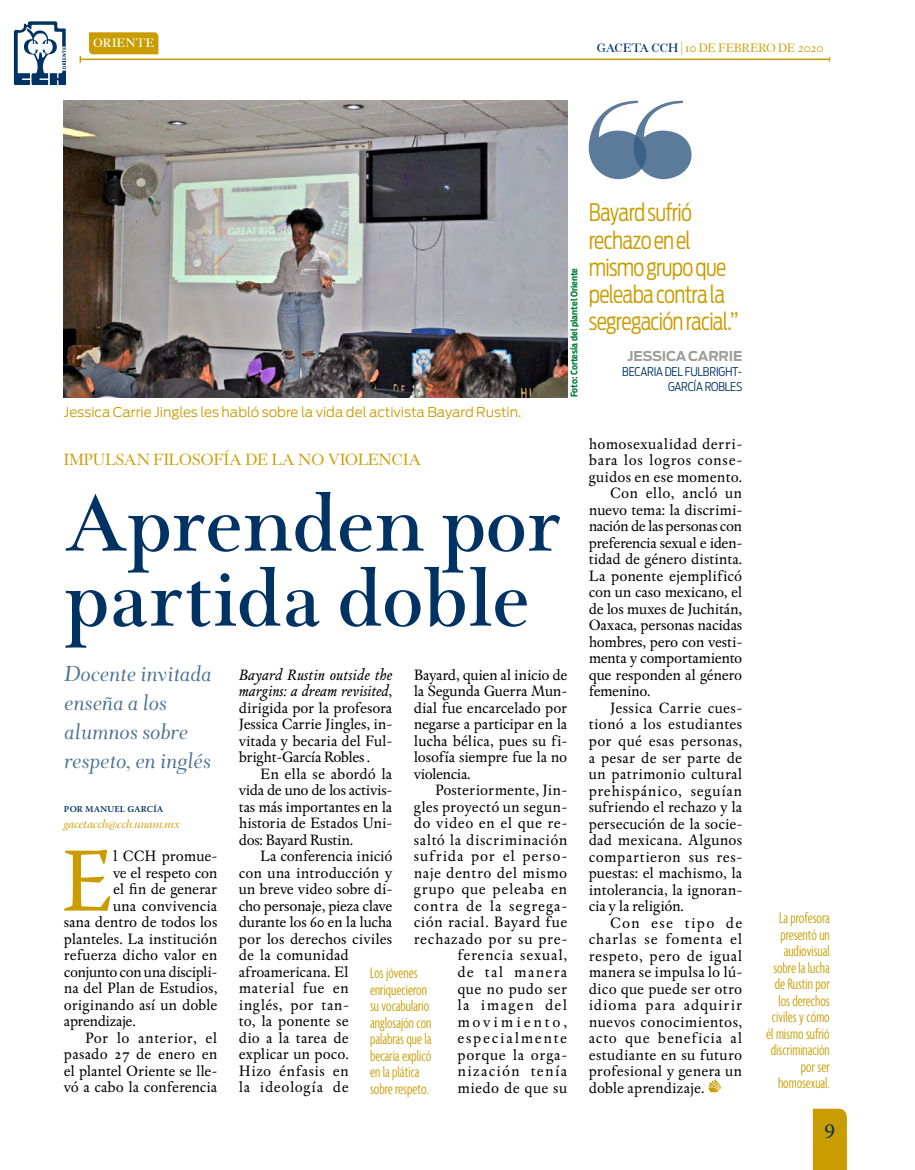
<style>
.page{position:relative;width:915px;height:1170px;background:#fff}
.page>*{position:absolute;margin:0;border:0;box-sizing:border-box;transform-origin:0 0}
.t1{font:90.9px "Warnock Pro";color:#c99c00}
.t2{font:600 90px/75px "Wessex";color:#003263}
.t3{font:300 24px/27px "Antenna Cond";letter-spacing:-.03em;color:#c99c00;scale:.91 1}
.t4{font:italic 24px/28.8px "Wessex";color:#4d7092}
.t5{font:21px "Warnock Pro";color:#003263}
.t6{font:18px "Wessex";color:#c99c00}
.t7{font:300 extra-condensed 16.5px/16.5px "Agenda";color:#c99c00;text-align:right}
.t8{font:15.75px/16.5px "Espinosa Nova";color:#000;text-align:justify}
.t9{font:15.75px/16.5px "Espinosa Nova";letter-spacing:.035em;color:#000;text-align:right}
.t10{font:15.75px "Espinosa Nova";letter-spacing:-.02em;color:#000}
.t11{font:15.75px "Espinosa Nova";letter-spacing:.02em;color:#000}
.t12{font:15.75px "Espinosa Nova";letter-spacing:-.035em;color:#000}
.t13{font:15.75px "Espinosa Nova";letter-spacing:.03em;color:#000}
.t14{font:15.75px "Espinosa Nova";letter-spacing:.04em;color:#000}
.t15{font:15.75px "Espinosa Nova";letter-spacing:.045em;color:#000}
.t16{font:15.75px "Espinosa Nova";letter-spacing:.025em;color:#000}
.t17{font:15.75px "Espinosa Nova";letter-spacing:-.025em;color:#000}
.t18{font:15.75px "Espinosa Nova";letter-spacing:-.03em;color:#000}
.t19{font:15.75px "Espinosa Nova";letter-spacing:.055em;color:#000}
.t20{font:15.75px "Espinosa Nova";letter-spacing:.085em;color:#000}
.t21{font:300 13.5px "Antenna";color:#c99c00}
.t22{font:13.5px "Wessex";color:#c99c00}
.t23{font:700 13.5px "Antenna";letter-spacing:-.015em;color:#9d9d9c}
.t24{font:600 13.5px "Wessex";letter-spacing:.02em;color:#fff}
.t25{font:300 12px/15px "Antenna Cond";letter-spacing:-.015em;color:#003263;text-align:right}
.t26{font:12px "Warnock Pro It Disp";color:#c99c00}
.t27{font:700 9px "Antenna Cond";color:#007c37}
.t28{font:600 9px "Warnock Pro";letter-spacing:.015em;color:#003263}
.s1{font-weight:600;color:#003263}
.s2{font-style:italic}
.s3{font-family:"Antenna"}
</style>
<div class="page">
<div style="left:812px;top:1108px;width:34px;height:61px;background:#c99c00"></div>
<hr style="left:80px;top:59px;width:749px;height:1px;background:#c99c00">
<div style="left:89px;top:32px;width:69px;height:22px;background:#c99c00"></div>
<svg style="left:14px;top:21px;width:52px;height:64px"></svg>
<img style="left:64px;top:101px;width:503px;height:296px">
<svg style="left:708px;top:1079px;width:13px;height:13px"></svg>
<svg style="left:588px;top:101px;width:103px;height:78px"></svg>
<p class="t24" style="left:93px;top:35px;width:62px">ORIENTE</p>
<p class="t22" style="left:596px;top:40px;width:228px"><span class="s1">GACETA CCH</span> | 10 DE FEBRERO DE 2020</p>
<p class="t21" style="left:64px;top:404px;width:459px">Jessica Carrie Jingles les habló sobre la vida del activista Bayard Rustin.</p>
<p class="t27" style="left:568px;top:397px;width:131px;rotate:-90deg">Foto: Cortesía del plantel Oriente</p>
<p class="t6" style="left:64px;top:449px;width:359px">IMPULSAN FILOSOFÍA DE LA NO VIOLENCIA</p>
<h2 class="t2" style="left:64px;top:487px;width:499px">Aprenden por partida doble</h2>
<h3 class="t4" style="left:64px;top:659px;width:149px">Docente invitada enseña a los alumnos sobre respeto, en inglés</h3>
<p class="t28" style="left:64px;top:803px;width:101px">POR MANUEL GARCÍA</p>
<p class="t26" style="left:64px;top:817px;width:117px">gacetacch@cch.unam.mx</p>
<h1 class="t1" style="left:62px;top:826px;width:53px">E</h1>
<p class="t8" style="left:113px;top:848px;width:106px">l CCH promue-</p>
<p class="t8" style="left:239px;top:666px;width:155px"><span class="s2">Bayard Rustin outside the margins: a dream revisited</span>, dirigida por la profesora Jessica Carrie Jingles, in&shy;vitada y becaria del Ful&shy;bright-García Robles .</p>
<p class="t8" style="left:239px;top:765px;width:155px;text-indent:21px">En ella se abordó la vida de uno de los activis&shy;tas más importantes en la historia de Estados Uni&shy;dos: Bayard Rustin.</p>
<p class="t8" style="left:239px;top:848px;width:155px;text-align:left;text-indent:21px">La conferencia inició con una introducción y un breve video sobre di&shy;cho personaje, pieza clave durante los 60 en la lucha por los derechos civiles de la comunidad afroamericana. El material fue en inglés, por tan-<br>to, la ponente se<br>dio a la tarea de explicar un poco.<br>Hizo énfasis en<br>la ideología de</p>
<p class="t8" style="left:413px;top:666px;width:155px">Bayard, quien al inicio de la Segunda Guerra Mun&shy;dial fue encarcelado por negarse a participar en la lucha bélica, pues su fi&shy;losofía siempre fue la no violencia.</p>
<p class="t9" style="left:413px;top:782px;width:155px">Posteriormente, Jin&shy;gles proyectó un segun&shy;do video en el que re&shy;saltó la discriminación sufrida por el perso&shy;naje dentro del mismo grupo que peleaba en contra de la segrega&shy;ción racial. Bayard fue rechazado por su pre&shy;ferencia sexual,<br>de tal manera<br>que no pudo ser<br>la imagen del movimiento, especialmente porque la orga&shy;nización tenía miedo de que su</p>
<p class="t10" style="left:113px;top:863px;width:106px">ve el respeto con</p>
<p class="t8" style="left:113px;top:881px;width:106px">el fin de generar</p>
<p class="t8" style="left:113px;top:897px;width:106px">una convivencia</p>
<p class="t8" style="left:64px;top:914px;width:155px">sana dentro de todos los</p>
<p class="t8" style="left:64px;top:930px;width:155px">planteles. La institución</p>
<p class="t8" style="left:64px;top:947px;width:155px">refuerza dicho valor en</p>
<p class="t18" style="left:64px;top:962px;width:155px">conjunto con una discipli-</p>
<p class="t8" style="left:64px;top:980px;width:155px">na del Plan de Estudios,</p>
<p class="t8" style="left:64px;top:996px;width:155px">originando así un doble</p>
<p class="t17" style="left:64px;top:1012px;width:73px">aprendizaje.</p>
<p class="t11" style="left:85px;top:1028px;width:134px">Por lo anterior, el</p>
<p class="t8" style="left:64px;top:1046px;width:155px">pasado 27 de enero en</p>
<p class="t8" style="left:64px;top:1062px;width:155px">el plantel Oriente se lle-</p>
<p class="t8" style="left:64px;top:1079px;width:155px">vó a cabo la conferencia</p>
<p class="t7" style="left:370px;top:964px;width:63px;text-align:left">Los jóvenes enriquecieron su vocabulario anglosajón con palabras que la becaria explicó en la plática sobre respeto.</p>
<h3 class="t3" style="left:588px;top:199px;width:166px">Bayard sufrió rechazo en el mismo grupo que peleaba contra la segregación racial.<span class="s3">”</span></h3>
<p class="t23" style="left:627px;top:348px;width:116px">JESSICA CARRIE</p>
<p class="t25" style="left:622px;top:364px;width:121px">BECARIA DEL FULBRIGHT-<br>GARCÍA ROBLES</p>
<p class="t13" style="left:588px;top:435px;width:155px">homosexualidad derri-</p>
<p class="t14" style="left:588px;top:451px;width:155px">bara los logros conse-</p>
<p class="t8" style="left:588px;top:469px;width:155px">guidos en ese momento.</p>
<p class="t8" style="left:609px;top:485px;width:134px">Con ello, ancló un</p>
<p class="t8" style="left:588px;top:502px;width:155px">nuevo tema: la discrimi-</p>
<p class="t12" style="left:588px;top:517px;width:155px">nación de las personas con</p>
<p class="t12" style="left:588px;top:534px;width:155px">preferencia sexual e iden-</p>
<p class="t8" style="left:588px;top:551px;width:155px">tidad de género distinta.</p>
<p class="t8" style="left:588px;top:568px;width:155px">La ponente ejemplificó</p>
<p class="t10" style="left:588px;top:583px;width:155px">con un caso mexicano, el</p>
<p class="t8" style="left:588px;top:601px;width:155px">de los muxes de Juchitán,</p>
<p class="t8" style="left:588px;top:617px;width:155px">Oaxaca, personas nacidas</p>
<p class="t17" style="left:588px;top:633px;width:155px">hombres, pero con vesti-</p>
<p class="t10" style="left:588px;top:649px;width:155px">menta y comportamiento</p>
<p class="t10" style="left:588px;top:666px;width:155px">que responden al género</p>
<p class="t12" style="left:588px;top:682px;width:63px">femenino.</p>
<p class="t16" style="left:609px;top:699px;width:134px">Jessica Carrie cues-</p>
<p class="t11" style="left:588px;top:715px;width:155px">tionó a los estudiantes</p>
<p class="t16" style="left:588px;top:732px;width:155px">por qué esas personas,</p>
<p class="t8" style="left:588px;top:749px;width:155px">a pesar de ser parte de</p>
<p class="t8" style="left:588px;top:766px;width:155px">un patrimonio cultural</p>
<p class="t15" style="left:588px;top:781px;width:155px">prehispánico, seguían</p>
<p class="t8" style="left:588px;top:799px;width:155px">sufriendo el rechazo y la</p>
<p class="t8" style="left:588px;top:815px;width:155px">persecución de la socie-</p>
<p class="t8" style="left:588px;top:832px;width:155px">dad mexicana. Algunos</p>
<p class="t13" style="left:588px;top:847px;width:155px">compartieron sus res-</p>
<p class="t8" style="left:588px;top:865px;width:155px">puestas: el machismo, la</p>
<p class="t8" style="left:588px;top:881px;width:155px">intolerancia, la ignoran-</p>
<p class="t10" style="left:588px;top:897px;width:97px">cia y la religión.</p>
<p class="t20" style="left:609px;top:913px;width:134px">Con ese tipo de</p>
<p class="t9" style="left:588px;top:931px;width:155px">charlas se fomenta el</p>
<p class="t14" style="left:588px;top:946px;width:155px">respeto, pero de igual</p>
<p class="t8" style="left:588px;top:964px;width:155px">manera se impulsa lo lú-</p>
<p class="t8" style="left:588px;top:980px;width:155px">dico que puede ser otro</p>
<p class="t19" style="left:588px;top:996px;width:155px">idioma para adquirir</p>
<p class="t11" style="left:588px;top:1012px;width:155px">nuevos conocimientos,</p>
<p class="t15" style="left:588px;top:1029px;width:155px">acto que beneficia al</p>
<p class="t11" style="left:588px;top:1045px;width:155px">estudiante en su futuro</p>
<p class="t8" style="left:588px;top:1063px;width:155px">profesional y genera un</p>
<p class="t8" style="left:588px;top:1079px;width:117px">doble aprendizaje.</p>
<p class="t7" style="left:766px;top:909px;width:65px">La profesora presentó un audiovisual sobre la lucha de Rustin por los derechos civiles y cómo él mismo sufrió discriminación por ser homosexual.</p>
<h3 class="t5" style="left:824px;top:1118px;width:12px">9</h3>
</div>
